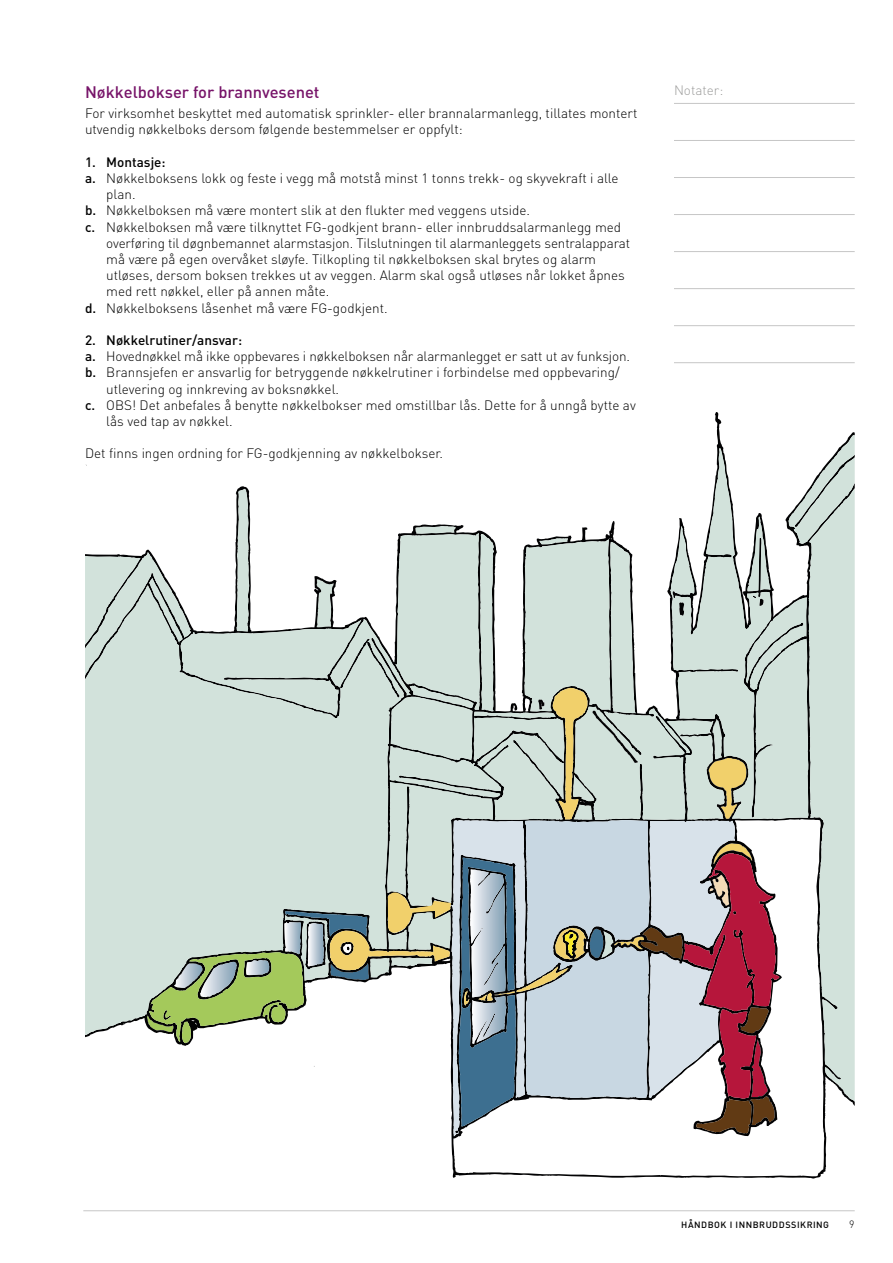
<style>
.page{position:relative;width:893px;height:1263px;background:#fff}
.page>*{position:absolute;margin:0;border:0;box-sizing:border-box;transform-origin:0 0}
.t1{font:500 16.5px "DINOT";color:#771469}
.t2{font:300 13.5px/16.2px "DINOT";color:#000}
.t3{font:500 13.5px "DINOT";color:#000}
.t4{font:300 13.5px "DINOT";color:#9d9d9c}
.t5{font:300 10.5px "DINOT";color:#000}
.t6{font:500 9px "DINOT";letter-spacing:.06em;color:#000}
.s1{font-weight:500}
</style>
<div class="page">
<hr style="left:83px;top:1210px;width:772px;height:1px;background:#c6c6c6">
<hr style="left:674px;top:103px;width:181px;height:1px;background:#c6c6c6">
<hr style="left:674px;top:140px;width:181px;height:1px;background:#c6c6c6">
<hr style="left:674px;top:177px;width:181px;height:1px;background:#c6c6c6">
<hr style="left:674px;top:214px;width:181px;height:1px;background:#c6c6c6">
<hr style="left:674px;top:251px;width:181px;height:1px;background:#c6c6c6">
<hr style="left:674px;top:288px;width:181px;height:1px;background:#c6c6c6">
<hr style="left:674px;top:325px;width:181px;height:1px;background:#c6c6c6">
<hr style="left:674px;top:362px;width:181px;height:1px;background:#c6c6c6">
<svg style="left:85px;top:435px;width:770px;height:701px"></svg>
<p class="t1" style="left:85px;top:80px;width:236px">Nøkkelbokser for brannvesenet</p>
<p class="t4" style="left:674px;top:81px;width:51px">Notater:</p>
<p class="t2" style="left:85px;top:105px;width:554px">For virksomhet beskyttet med automatisk sprinkler- eller brannalarmanlegg, tillates montert utvendig nøkkelboks dersom følgende bestemmelser er oppfylt:</p>
<p class="t3" style="left:85px;top:153px;width:82px">1. Montasje:</p>
<p class="t2" style="left:85px;top:169px;width:535px"><span class="s1">a.</span> Nøkkelboksens lokk og feste i vegg må motstå minst 1 tonns trekk- og skyvekraft i alle</p>
<p class="t2" style="left:106px;top:186px;width:31px">plan.</p>
<p class="t2" style="left:85px;top:202px;width:446px"><span class="s1">b.</span> Nøkkelboksen må være montert slik at den flukter med veggens utside.</p>
<p class="t2" style="left:85px;top:218px;width:538px"><span class="s1">c.</span> Nøkkelboksen må være tilknyttet FG-godkjent brann- eller innbruddsalarmanlegg med</p>
<p class="t2" style="left:106px;top:234px;width:525px">overføring til døgnbemannet alarmstasjon. Tilslutningen til alarmanleggets sentralapparat</p>
<p class="t2" style="left:106px;top:250px;width:491px">må være på egen overvåket sløyfe. Tilkopling til nøkkelboksen skal brytes og alarm</p>
<p class="t2" style="left:106px;top:267px;width:520px">utløses, dersom boksen trekkes ut av veggen. Alarm skal også utløses når lokket åpnes</p>
<p class="t2" style="left:106px;top:283px;width:225px">med rett nøkkel, eller på annen måte.</p>
<p class="t2" style="left:85px;top:299px;width:304px"><span class="s1">d.</span> Nøkkelboksens låsenhet må være FG-godkjent.</p>
<p class="t3" style="left:85px;top:331px;width:159px">2. Nøkkelrutiner/ansvar:</p>
<p class="t2" style="left:85px;top:348px;width:547px"><span class="s1">a.</span> Hovednøkkel må ikke oppbevares i nøkkelboksen når alarmanlegget er satt ut av funksjon.</p>
<p class="t2" style="left:85px;top:364px;width:536px"><span class="s1">b.</span> Brannsjefen er ansvarlig for betryggende nøkkelrutiner i forbindelse med oppbevaring/</p>
<p class="t2" style="left:106px;top:380px;width:234px">utlevering og innkreving av boksnøkkel.</p>
<p class="t2" style="left:85px;top:396px;width:552px"><span class="s1">c.</span> OBS! Det anbefales å benytte nøkkelbokser med omstillbar lås. Dette for å unngå bytte av</p>
<p class="t2" style="left:106px;top:412px;width:128px">lås ved tap av nøkkel.</p>
<p class="t2" style="left:85px;top:445px;width:360px">Det finns ingen ordning for FG-godkjenning av nøkkelbokser.</p>
<p class="t6" style="left:681px;top:1219px;width:149px">HÅNDBOK I INNBRUDDSSIKRING</p>
<p class="t5" style="left:849px;top:1217px;width:7px">9</p>
</div>
